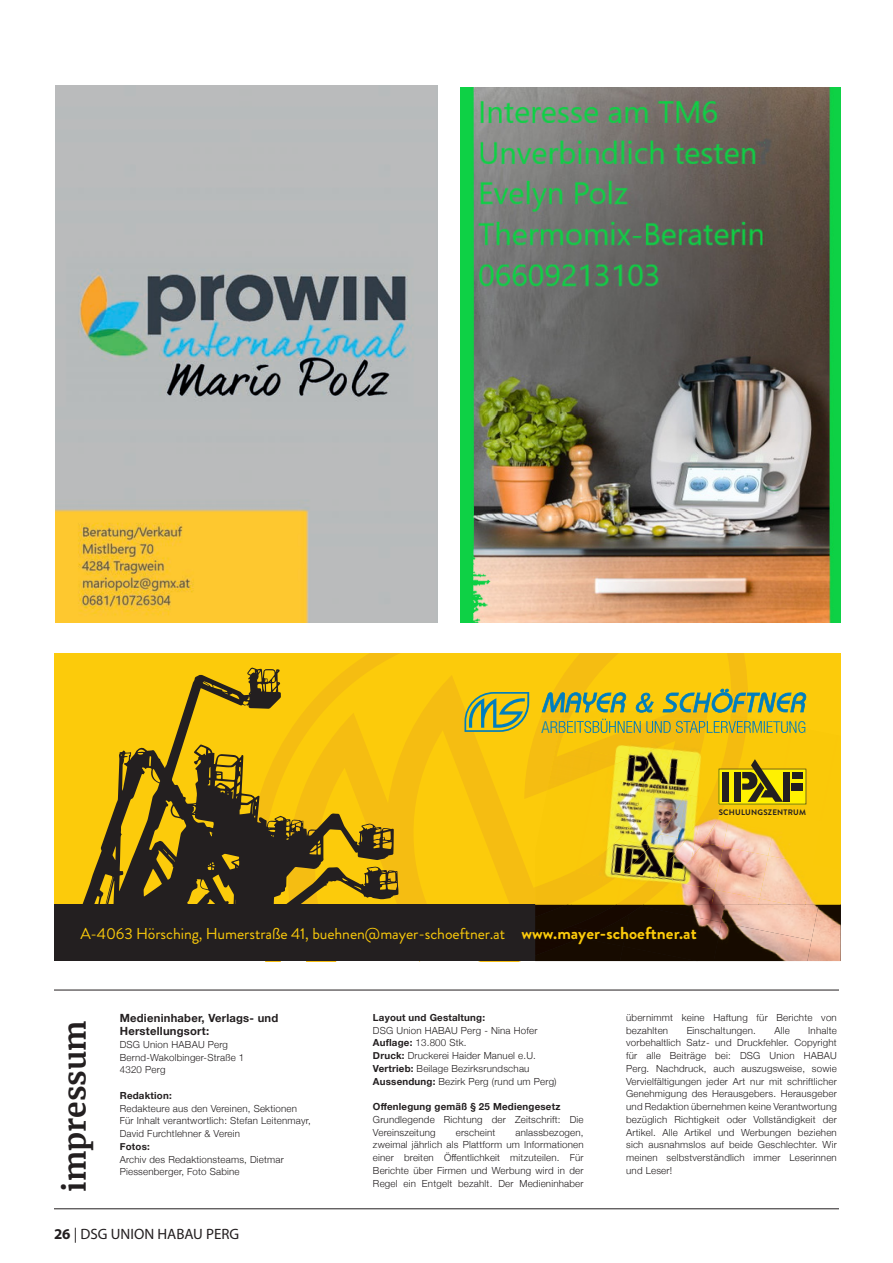
<style>
.page{position:relative;width:893px;height:1263px;background:#fff}
.page>*{position:absolute;margin:0;border:0;box-sizing:border-box;transform-origin:0 0}
.impressum_headline{font:700 30px "Merriweather";color:#231f20}
.t1{font:15.75px "Brandon Grotesque";letter-spacing:-.005em;color:#fccb0b}
.t2{font:15px "Myriad Pro";color:#231f20}
.impressum_linksbuend{font:700 11.25px/12.8px "Helvetica Neue";letter-spacing:.02em;color:#231f20}
.impressum_blocksatz{font:300 9.75px/12.8px "Helvetica Neue";letter-spacing:.02em;color:#231f20}
.impressum_linksbuend-2{font:300 9.75px/12.8px "Helvetica Neue";letter-spacing:.02em;color:#231f20}
.impressum_linksbuend-3{font:700 9.75px "Helvetica Neue";letter-spacing:.02em;color:#231f20}
.t3{font:700 7.95px "Brandon Grotesque";letter-spacing:.03em;color:#231f20}
.s1{font-weight:700;font-size:17.4px}
.s2{font-weight:700}
</style>
<div class="page">
<hr style="left:54px;top:990px;width:785px;height:1px;background:#231f20">
<hr style="left:54px;top:1208px;width:785px;height:1px;background:#231f20">
<img style="left:461px;top:87px;width:380px;height:535px">
<img style="left:56px;top:85px;width:381px;height:537px">
<div style="left:54px;top:654px;width:787px;height:307px;background:#fccb0b"></div>
<svg style="left:350px;top:654px;width:313px;height:212px"></svg>
<svg style="left:542px;top:718px;width:17px;height:15px"></svg>
<div style="left:54px;top:905px;width:787px;height:56px;background:#231f20"></div>
<svg style="left:80px;top:667px;width:314px;height:238px"></svg>
<svg style="left:251px;top:866px;width:284px;height:39px"></svg>
<svg style="left:464px;top:692px;width:65px;height:40px"></svg>
<img style="left:731px;top:713px;width:16px;height:1px">
<img style="left:731px;top:714px;width:16px;height:4px">
<img style="left:562px;top:711px;width:145px;height:7px">
<svg style="left:542px;top:692px;width:84px;height:20px"></svg>
<svg style="left:636px;top:693px;width:18px;height:20px"></svg>
<svg style="left:663px;top:689px;width:143px;height:24px"></svg>
<img style="left:777px;top:769px;width:30px;height:36px">
<img style="left:543px;top:775px;width:45px;height:36px">
<img style="left:588px;top:786px;width:40px;height:34px">
<img style="left:678px;top:810px;width:17px;height:8px">
<img style="left:723px;top:804px;width:54px;height:42px">
<img style="left:768px;top:812px;width:22px;height:43px">
<img style="left:535px;top:811px;width:53px;height:43px">
<img style="left:579px;top:820px;width:40px;height:19px">
<img style="left:700px;top:843px;width:23px;height:38px">
<img style="left:715px;top:846px;width:53px;height:43px">
<img style="left:760px;top:855px;width:45px;height:50px">
<img style="left:805px;top:888px;width:36px;height:17px">
<img style="left:535px;top:854px;width:38px;height:12px">
<img style="left:571px;top:863px;width:45px;height:42px">
<img style="left:648px;top:872px;width:17px;height:33px">
<img style="left:665px;top:881px;width:50px;height:24px">
<img style="left:712px;top:889px;width:48px;height:16px">
<img style="left:758px;top:898px;width:33px;height:7px">
<img style="left:695px;top:733px;width:51px;height:110px">
<img style="left:650px;top:818px;width:50px;height:82px">
<img style="left:691px;top:841px;width:12px;height:18px">
<img style="left:616px;top:875px;width:39px;height:30px">
<img style="left:556px;top:733px;width:72px;height:11px">
<img style="left:628px;top:733px;width:77px;height:39px">
<img style="left:548px;top:744px;width:80px;height:42px">
<img style="left:628px;top:759px;width:67px;height:51px">
<svg style="left:547px;top:784px;width:11px;height:6px"></svg>
<img style="left:619px;top:804px;width:58px;height:42px">
<img style="left:573px;top:839px;width:75px;height:40px">
<svg style="left:647px;top:845px;width:4px;height:5px"></svg>
<img style="left:535px;top:871px;width:69px;height:34px">
<svg style="left:602px;top:877px;width:11px;height:10px"></svg>
<img style="left:643px;top:905px;width:78px;height:1px">
<img style="left:721px;top:905px;width:86px;height:17px">
<img style="left:807px;top:905px;width:34px;height:56px">
<img style="left:623px;top:906px;width:98px;height:55px">
<img style="left:714px;top:922px;width:98px;height:39px">
<img style="left:620px;top:946px;width:77px;height:15px">
<div style="left:570px;top:905px;width:73px;height:27px;background:#170b00"></div>
<div style="left:535px;top:926px;width:62px;height:29px;background:#170b00"></div>
<img style="left:707px;top:721px;width:48px;height:12px">
<img style="left:755px;top:721px;width:50px;height:12px">
<img style="left:729px;top:718px;width:18px;height:15px">
<img style="left:559px;top:718px;width:70px;height:15px">
<img style="left:629px;top:718px;width:78px;height:15px">
<svg style="left:719px;top:759px;width:87px;height:45px"></svg>
<p class="t3" style="left:719px;top:807px;width:89px">SCHULUNGSZENTRUM</p>
<p class="t1" style="left:80px;top:923px;width:618px">A-4063 Hörsching, Humerstraße 41, buehnen@mayer-schoeftner.at <span class="s1">www.mayer-schoeftner.at</span></p>
<p class="impressum_headline" style="left:54px;top:1192px;width:173px;rotate:-90deg">impressum</p>
<p class="impressum_linksbuend" style="left:120px;top:1012px;width:160px">Medieninhaber, Verlags- und<br>Herstellungsort:</p>
<p class="impressum_linksbuend-2" style="left:120px;top:1037px;width:110px">DSG Union HABAU Perg</p>
<p class="impressum_linksbuend-2" style="left:120px;top:1050px;width:126px">Bernd-Wakolbinger-Straße 1</p>
<p class="impressum_linksbuend-2" style="left:120px;top:1063px;width:47px">4320 Perg</p>
<p class="impressum_linksbuend-3" style="left:120px;top:1088px;width:53px">Redaktion:</p>
<p class="impressum_linksbuend-2" style="left:120px;top:1101px;width:179px">Redakteure aus den Vereinen, Sektionen</p>
<p class="impressum_linksbuend-2" style="left:120px;top:1114px;width:193px">Für Inhalt verantwortlich: Stefan Leitenmayr,<br>David Furchtlehner &amp; Verein</p>
<p class="impressum_linksbuend-3" style="left:120px;top:1139px;width:32px">Fotos:</p>
<p class="impressum_linksbuend-2" style="left:120px;top:1152px;width:166px">Archiv des Redaktionsteams, Dietmar<br>Piessenberger, Foto Sabine</p>
<h3 class="t2" style="left:54px;top:1224px;width:187px"><span class="s2">26</span> | DSG UNION HABAU PERG</h3>
<p class="impressum_linksbuend-3" style="left:373px;top:1010px;width:114px">Layout und Gestaltung:</p>
<p class="impressum_linksbuend-2" style="left:373px;top:1023px;width:166px">DSG Union HABAU Perg - Nina Hofer</p>
<p class="impressum_linksbuend-2" style="left:373px;top:1036px;width:95px"><span class="s2">Auflage:</span> 13.800 Stk.</p>
<p class="impressum_linksbuend-2" style="left:373px;top:1049px;width:164px"><span class="s2">Druck:</span> Druckerei Haider Manuel e.U.</p>
<p class="impressum_linksbuend-2" style="left:373px;top:1061px;width:158px"><span class="s2">Vertrieb:</span> Beilage Bezirksrundschau</p>
<p class="impressum_linksbuend-2" style="left:373px;top:1074px;width:185px"><span class="s2">Aussendung:</span> Bezirk Perg (rund um Perg)</p>
<p class="impressum_linksbuend-3" style="left:373px;top:1099px;width:189px">Offenlegung gemäß § 25 Mediengesetz</p>
<p class="impressum_blocksatz" style="left:373px;top:1112px;width:212px">Grundlegende Richtung der Zeitschrift: Die<br>Vereinszeitung</p>
<p class="impressum_blocksatz" style="left:373px;top:1125px;width:212px;text-align:justify;text-indent:143px">anlassbezogen, zweimal jährlich als Plattform um Informationen einer breiten Öffentlichkeit mitzuteilen. Für Berichte über Firmen und Werbung wird in der Regel ein Entgelt bezahlt. Der Medieninhaber</p>
<p class="impressum_blocksatz" style="left:456px;top:1125px;width:41px">erscheint</p>
<p class="impressum_blocksatz" style="left:626px;top:1010px;width:212px">übernimmt keine Haftung für Berichte von bezahlten</p>
<p class="impressum_blocksatz" style="left:626px;top:1023px;width:212px;text-align:justify;text-indent:182px">Inhalte vorbehaltlich Satz- und Druckfehler. Copyright für alle Beiträge bei: DSG Union HABAU Perg. Nachdruck, auch auszugsweise, sowie Vervielfältigungen jeder Art nur mit schriftlicher Genehmigung des Herausgebers. Herausgeber und Redaktion übernehmen keine Verantwortung bezüglich Richtigkeit oder Vollständigkeit der Artikel. Alle Artikel und Werbungen beziehen sich ausnahmslos auf beide Geschlechter. Wir meinen selbstverständlich immer Leserinnen und Leser!</p>
<p class="impressum_blocksatz" style="left:687px;top:1023px;width:71px">Einschaltungen.</p>
<p class="impressum_blocksatz" style="left:774px;top:1023px;width:17px">Alle</p>
</div>
